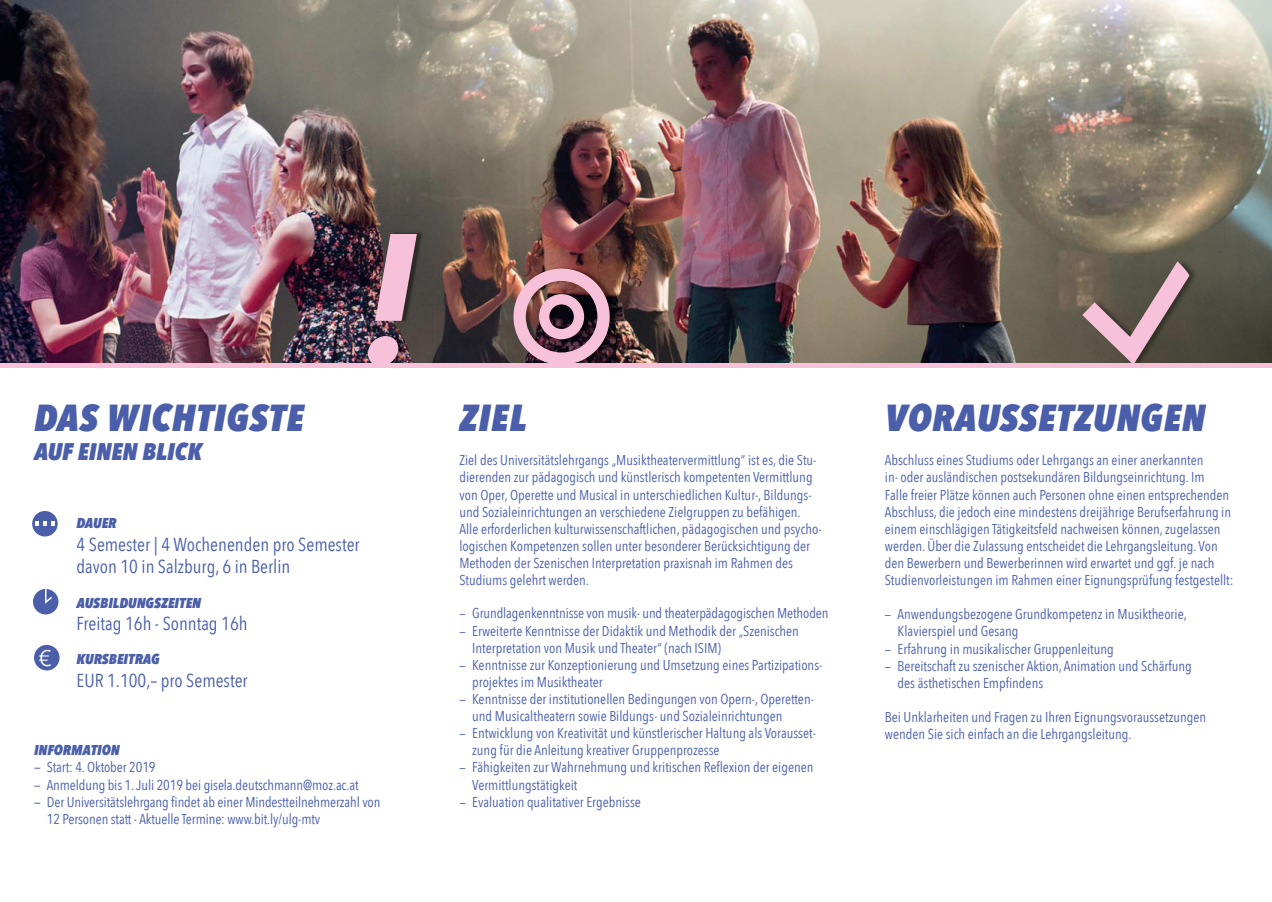
<style>
.page{position:relative;width:1272px;height:902px;background:#fff}
.page>*{position:absolute;margin:0;border:0;box-sizing:border-box;transform-origin:0 0}
.t1{font:italic 800 37.5px "Avenir Next Condensed";letter-spacing:.02em;color:#4a5eaa}
.t2{font:italic 800 24px "Avenir Next Condensed";color:#4a5eaa}
.t3{font:22.5px "Avenir Next";color:#fff}
.t4{font:18.75px/22.5px "Avenir Next Condensed";color:#4a5eaa}
.t5{font:14.25px/17.1px "Avenir Next Condensed";color:#4a5eaa}
.t6{font:italic 800 14.25px "Avenir Next Condensed";color:#4a5eaa}
.s1{font-size:13.5px}
</style>
<div class="page">
<img style="left:0;top:0;width:1271px;height:363px">
<svg style="left:1082px;top:249px;width:118px;height:114px;background:#786963"></svg>
<div style="left:33px;top:589px;width:25px;height:25px;background:#4a5eaa;border-radius:50%"></div>
<svg style="left:45px;top:589px;width:7px;height:14px"></svg>
<div style="left:34px;top:644px;width:26px;height:26px;background:#4a5eaa;border-radius:50%"></div>
<div style="left:32px;top:511px;width:26px;height:25px;background:#4a5eaa;border-radius:50%"></div>
<svg style="left:35px;top:521px;width:20px;height:4px"></svg>
<img style="left:515px;top:266px;width:101px;height:97px">
<img style="left:513px;top:268px;width:96px;height:95px">
<img style="left:370px;top:232px;width:53px;height:131px">
<svg style="left:366px;top:336px;width:33px;height:27px"></svg>
<svg style="left:375px;top:234px;width:42px;height:87px;background:#b58e9d"></svg>
<div style="left:0;top:363px;width:1271px;height:5px;background:#f7c1d9"></div>
<h1 class="t1" style="left:34px;top:396px;width:271px">DAS WICHTIGSTE</h1>
<h2 class="t2" style="left:34px;top:437px;width:170px">AUF EINEN BLICK</h2>
<h3 class="t3" style="left:39px;top:644px;width:15px">€</h3>
<p class="t6" style="left:77px;top:515px;width:41px">DAUER</p>
<h3 class="t4" style="left:77px;top:533px;width:285px">4 Semester | 4 Wochenenden pro Semester davon 10 in Salzburg, 6 in Berlin</h3>
<p class="t6" style="left:77px;top:594px;width:126px">AUSBILDUNGSZEITEN</p>
<h3 class="t4" style="left:77px;top:612px;width:172px">Freitag 16h - Sonntag 16h</h3>
<p class="t6" style="left:77px;top:651px;width:85px">KURSBEITRAG</p>
<h3 class="t4" style="left:77px;top:669px;width:173px">EUR 1.100,– pro Semester</h3>
<p class="t6" style="left:34px;top:742px;width:87px">INFORMATION</p>
<p class="t5" style="left:34px;top:759px;width:123px">— Start: 4. Oktober 2019</p>
<p class="t5" style="left:34px;top:776px;width:326px">— Anmeldung bis 1. Juli 2019 bei gisela.deutschmann@moz.ac.at</p>
<p class="t5" style="left:47px;top:792px;width:335px;text-indent:-13px">— Der Universitätslehrgang findet ab einer Mindestteilnehmerzahl von<br>12 Personen statt - Aktuelle Termine: www.bit.ly/ulg-mtv</p>
<h1 class="t1" style="left:459px;top:396px;width:69px">ZIEL</h1>
<p class="t5" style="left:459px;top:452px;width:363px">Ziel des Universitätslehrgangs „Musiktheatervermittlung“ ist es, die Stu&shy;dierenden zur pädagogisch und künstlerisch kompetenten Vermittlung von Oper, Operette und Musical in unterschiedlichen Kultur-, Bildungs&shy;und Sozialeinrichtungen an verschiedene Zielgruppen zu befähigen.<br>Alle erforderlichen kulturwissenschaftlichen, pädagogischen und psycho&shy;logischen Kompetenzen sollen unter besonderer Berücksichtigung der Methoden der Szenischen Interpretation praxisnah im Rahmen des Studiums gelehrt werden.</p>
<p class="t5" style="left:459px;top:605px;width:370px"><span class="s1">—</span> Grundlagenkenntnisse von musik- und theaterpädagogischen Methoden</p>
<p class="t5" style="left:472px;top:622px;width:328px;text-indent:-13px"><span class="s1">—</span> Erweiterte Kenntnisse der Didaktik und Methodik der „Szenischen<br>Interpretation von Musik und Theater“ (nach ISIM)</p>
<p class="t5" style="left:472px;top:656px;width:352px;text-indent:-13px"><span class="s1">—</span> Kenntnisse zur Konzeptionierung und Umsetzung eines Partizipations&shy;projektes im Musiktheater</p>
<p class="t5" style="left:472px;top:690px;width:343px;text-indent:-13px"><span class="s1">—</span> Kenntnisse der institutionellen Bedingungen von Opern-, Operetten&shy;und Musicaltheatern sowie Bildungs- und Sozialeinrichtungen</p>
<p class="t5" style="left:472px;top:725px;width:345px;text-indent:-13px"><span class="s1">—</span> Entwicklung von Kreativität und künstlerischer Haltung als Vorausset&shy;zung für die Anleitung kreativer Gruppenprozesse</p>
<p class="t5" style="left:472px;top:758px;width:343px;text-indent:-13px"><span class="s1">—</span> Fähigkeiten zur Wahrnehmung und kritischen Reflexion der eigenen<br>Vermittlungstätigkeit</p>
<p class="t5" style="left:459px;top:793px;width:183px"><span class="s1">—</span> Evaluation qualitativer Ergebnisse</p>
<h1 class="t1" style="left:884px;top:396px;width:322px">VORAUSSETZUNGEN</h1>
<p class="t5" style="left:884px;top:452px;width:350px">Abschluss eines Studiums oder Lehrgangs an einer anerkannten<br>in- oder ausländischen postsekundären Bildungseinrichtung. Im<br>Falle freier Plätze können auch Personen ohne einen entsprechenden Abschluss, die jedoch eine mindestens dreijährige Berufserfahrung in einem einschlägigen Tätigkeitsfeld nachweisen können, zugelassen werden. Über die Zulassung entscheidet die Lehrgangsleitung. Von den Bewerbern und Bewerberinnen wird erwartet und ggf. je nach Studienvorleistungen im Rahmen einer Eignungsprüfung festgestellt:</p>
<p class="t5" style="left:897px;top:606px;width:291px;text-indent:-13px"><span class="s1">—</span> Anwendungsbezogene Grundkompetenz in Musiktheorie,<br>Klavierspiel und Gesang</p>
<p class="t5" style="left:884px;top:640px;width:230px"><span class="s1">—</span> Erfahrung in musikalischer Gruppenleitung</p>
<p class="t5" style="left:897px;top:657px;width:296px;text-indent:-13px"><span class="s1">—</span> Bereitschaft zu szenischer Aktion, Animation und Schärfung des ästhetischen Empfindens</p>
<p class="t5" style="left:884px;top:708px;width:323px">Bei Unklarheiten und Fragen zu Ihren Eignungsvoraussetzungen wenden Sie sich einfach an die Lehrgangsleitung.</p>
</div>
